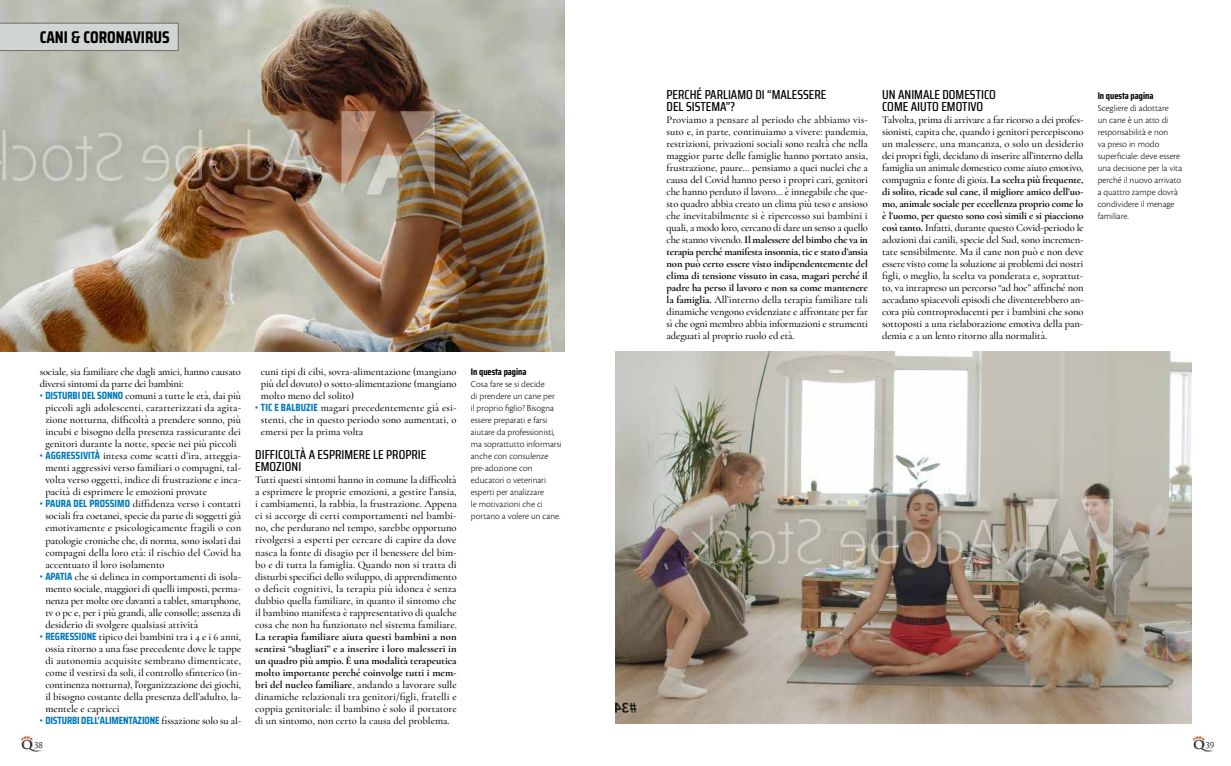
<style>
.page{position:relative;width:1231px;height:766px;background:#fff}
.page>*{position:absolute;margin:0;border:0;box-sizing:border-box;transform-origin:0 0}
.t1{font:700 17px "Saira Condensed";color:#000}
.t2{font:500 13px/12px "Saira Condensed";color:#000}
.t3{font:500 10.5px/12px "Cormorant";color:#000;text-align:justify}
.t4{font:700 10.5px/12px "Cormorant";letter-spacing:.005em;color:#000;text-align:justify}
.t5{font:700 10.5px "Saira Condensed";letter-spacing:-.01em;color:#007abd}
.t6{font:300 10px "Cronos Pro";color:#000}
.t7{font:300 9.5px/12px "Cronos Pro";color:#000}
.t8{font:700 9.5px "Saira Condensed";color:#000}
.s1{font-family:"Saira Condensed";font-weight:700;color:#007abd}
.s2{font-family:"Cormorant";font-weight:500;color:#000}
.s3{font-weight:500}
.s4{font-weight:700}
</style>
<div class="page">
<img style="left:0;top:0;width:564px;height:351px">
<img style="left:615px;top:351px;width:576px;height:372px">
<img style="left:20px;top:736px;width:21px;height:15px">
<img style="left:1192px;top:736px;width:21px;height:15px">
<svg style="left:0;top:23px;width:179px;height:28px;background:#cbcfcc"></svg>
<h1 class="t1" style="left:40px;top:24px;width:131px">CANI &amp; CORONAVIRUS</h1>
<p class="t3" style="left:40px;top:366px;width:203px">sociale, sia familiare che dagli amici, hanno causato diversi sintomi da parte dei bambini:</p>
<p class="t3" style="left:40px;top:390px;width:203px;text-align:center"><span class="s1">• DISTURBI DEL SONNO</span> comuni a tutte le età, dai più piccoli agli adolescenti, caratterizzati da agita&shy;zione notturna, difficoltà a prendere sonno, più incubi e bisogno della presenza rassicurante dei genitori durante la notte, specie nei più piccoli</p>
<p class="t3" style="left:45px;top:450px;width:197px;text-indent:-6px"><span class="s1">• AGGRESSIVITÀ</span> intesa come scatti d’ira, atteggia&shy;menti aggressivi verso familiari o compagni, tal&shy;volta verso oggetti, indice di frustrazione e inca&shy;pacità di esprimere le emozioni provate</p>
<p class="t3" style="left:45px;top:498px;width:197px;text-indent:-6px"><span class="s1">• PAURA DEL PROSSIMO</span> diffidenza verso i contatti sociali fra coetanei, specie da parte di soggetti già emotivamente e psicologicamente fragili o con patologie croniche che, di norma, sono isolati dai compagni della loro età: il rischio del Covid ha accentuato il loro isolamento</p>
<p class="t3" style="left:45px;top:570px;width:197px;text-indent:-6px"><span class="s1">• APATIA</span> che si delinea in comportamenti di isola&shy;mento sociale, maggiori di quelli imposti, perma&shy;nenza per molte ore davanti a tablet, smartphone, tv o pc e, per i più grandi, alle consolle; assenza di desiderio di svolgere qualsiasi attività</p>
<p class="t3" style="left:45px;top:630px;width:197px;text-indent:-6px"><span class="s1">• REGRESSIONE</span> tipico dei bambini tra i 4 e i 6 anni, ossia ritorno a una fase precedente dove le tappe di autonomia acquisite sembrano dimenticate, come il vestirsi da soli, il controllo sfinterico (in&shy;continenza notturna), l’organizzazione dei giochi, il bisogno costante della presenza dell’adulto, la&shy;mentele e capricci</p>
<p class="t5" style="left:40px;top:711px;width:203px">• DISTURBI DELL’ALIMENTAZIONE <span class="s2">fissazione solo su al-</span></p>
<p class="t3" style="left:261px;top:366px;width:197px">cuni tipi di cibi, sovra-alimentazione (mangiano più del dovuto) o sotto-alimentazione (mangiano molto meno del solito)</p>
<p class="t3" style="left:261px;top:402px;width:197px;text-indent:-6px"><span class="s1">• TIC E BALBUZIE</span> magari precedentemente già esi&shy;stenti, che in questo periodo sono aumentati, o emersi per la prima volta</p>
<p class="t2" style="left:255px;top:448px;width:173px">DIFFICOLTÀ A ESPRIMERE LE PROPRIE<br>EMOZIONI</p>
<p class="t3" style="left:255px;top:474px;width:203px">Tutti questi sintomi hanno in comune la difficoltà a esprimere le proprie emozioni, a gestire l’ansia, i cambiamenti, la rabbia, la frustrazione. Appena ci si accorge di certi comportamenti nel bambi&shy;no, che perdurano nel tempo, sarebbe opportuno rivolgersi a esperti per cercare di capire da dove nasca la fonte di disagio per il benessere del bim&shy;bo e di tutta la famiglia. Quando non si tratta di disturbi specifici dello sviluppo, di apprendimento o deficit cognitivi, la terapia più idonea è senza dubbio quella familiare, in quanto il sintomo che il bambino manifesta è rappresentativo di qualche cosa che non ha funzionato nel sistema familiare.</p>
<p class="t4" style="left:255px;top:630px;width:203px">La terapia familiare aiuta questi bambini a non sentirsi “sbagliati” e a inserire i loro malesseri in un quadro più ampio. È una modalità terapeutica molto importante perché coinvolge tutti i mem&shy;bri del nucleo familiare<span class="s3">, andando a lavorare sulle dinamiche relazionali tra genitori/figli, fratelli e coppia genitoriale: il bambino è solo il portatore di un sintomo, non certo la causa del problema.</span></p>
<p class="t8" style="left:471px;top:364px;width:57px">In questa pagina</p>
<p class="t7" style="left:471px;top:378px;width:92px">Cosa fare se si decide<br>di prendere un cane per<br>il proprio figlio? Bisogna essere preparati e farsi aiutare da professionisti, ma soprattutto informarsi anche con consulenze pre-adozione con educatori o veterinari esperti per analizzare<br>le motivazioni che ci portano a volere un cane.</p>
<p class="t2" style="left:666px;top:88px;width:161px">PERCHÉ PARLIAMO DI “MALESSERE<br>DEL SISTEMA”?</p>
<p class="t3" style="left:666px;top:114px;width:203px">Proviamo a pensare al periodo che abbiamo vis&shy;suto e, in parte, continuiamo a vivere: pandemia, restrizioni, privazioni sociali sono realtà che nella maggior parte delle famiglie hanno portato ansia, frustrazione, paure… pensiamo a quei nuclei che a causa del Covid hanno perso i propri cari, genitori che hanno perduto il lavoro... è innegabile che que&shy;sto quadro abbia creato un clima più teso e ansioso che inevitabilmente si è ripercosso sui bambini i quali, a modo loro, cercano di dare un senso a quello che stanno vivendo. <span class="s4">Il malessere del bimbo che va in terapia perché manifesta insonnia, tic e stato d’ansia non può certo essere visto indipendentemente del clima di tensione vissuto in casa, magari perché il padre ha perso il lavoro e non sa come mantenere la famiglia.</span> All’interno della terapia familiare tali dinamiche vengono evidenziate e affrontate per far sì che ogni membro abbia informazioni e strumenti adeguati al proprio ruolo ed età.</p>
<p class="t2" style="left:882px;top:88px;width:115px">UN ANIMALE DOMESTICO<br>COME AIUTO EMOTIVO</p>
<p class="t3" style="left:882px;top:114px;width:203px">Talvolta, prima di arrivare a far ricorso a dei profes&shy;sionisti, capita che, quando i genitori percepiscono un malessere, una mancanza, o solo un desiderio dei propri figli, decidano di inserire all’interno della famiglia un animale domestico come aiuto emotivo, compagnia e fonte di gioia. <span class="s4">La scelta più frequente, di solito, ricade sul cane, il migliore amico dell’uo&shy;mo, animale sociale per eccellenza proprio come lo è l’uomo, per questo sono così simili e si piacciono così tanto.</span> Infatti, durante questo Covid-periodo le adozioni dai canili, specie del Sud, sono incremen&shy;tate sensibilmente. Ma il cane non può e non deve essere visto come la soluzione ai problemi dei nostri figli, o meglio, la scelta va ponderata e, soprattut&shy;to, va intrapreso un percorso “ad hoc” affinché non accadano spiacevoli episodi che diventerebbero an&shy;cora più controproducenti per i bambini che sono sottoposti a una rielaborazione emotiva della pan&shy;demia e a un lento ritorno alla normalità.</p>
<p class="t8" style="left:1097px;top:88px;width:57px">In questa pagina</p>
<p class="t7" style="left:1097px;top:102px;width:86px">Scegliere di adottare<br>un cane è un atto di responsabilità e non<br>va preso in modo superficiale: deve essere una decisione per la vita perché il nuovo arrivato a quattro zampe dovrà condividere il menage familiare.</p>
<p class="t6" style="left:34px;top:738px;width:10px">38</p>
<p class="t6" style="left:1205px;top:738px;width:10px">39</p>
</div>
